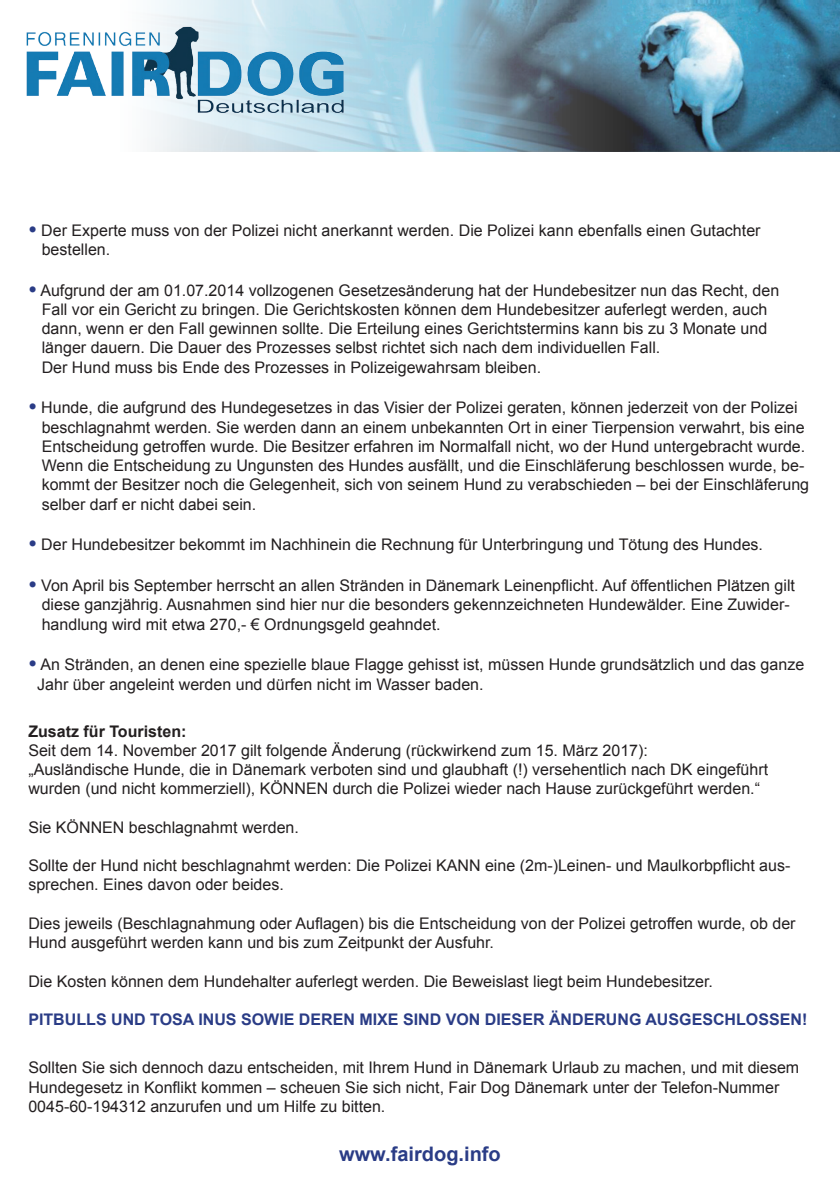
<style>
.page{position:relative;width:840px;height:1191px;background:#fff}
.page>*{position:absolute;margin:0;border:0;box-sizing:border-box;transform-origin:0 0}
.t1{font:700 20px "Arial";color:#2a3c86}
.t2{font:16px/19.2px "Arial";color:#231f20}
.t3{font:700 16px "Arial";color:#2a3c86}
.s1{font-size:24px;color:#2a3c86}
.s2{font-weight:700}
</style>
<div class="page">
<img style="left:151px;top:0;width:688px;height:151px">
<img style="left:26px;top:23px;width:328px;height:102px">
<p class="t2" style="left:28px;top:221px;width:733px"><span class="s1">•</span> Der Experte muss von der Polizei nicht anerkannt werden. Die Polizei kann ebenfalls einen Gutachter</p>
<p class="t2" style="left:42px;top:240px;width:70px">bestellen.</p>
<p class="t2" style="left:28px;top:281px;width:752px"><span class="s1">•</span> Aufgrund der am 01.07.2014 vollzogenen Gesetzesänderung hat der Hundebesitzer nun das Recht, den</p>
<p class="t2" style="left:42px;top:300px;width:726px">Fall vor ein Gericht zu bringen. Die Gerichtskosten können dem Hundebesitzer auferlegt werden, auch</p>
<p class="t2" style="left:42px;top:319px;width:726px">dann, wenn er den Fall gewinnen sollte. Die Erteilung eines Gerichtstermins kann bis zu 3 Monate und</p>
<p class="t2" style="left:42px;top:338px;width:620px">länger dauern. Die Dauer des Prozesses selbst richtet sich nach dem individuellen Fall.</p>
<p class="t2" style="left:42px;top:357px;width:500px">Der Hund muss bis Ende des Prozesses in Polizeigewahrsam bleiben.</p>
<p class="t2" style="left:28px;top:398px;width:770px"><span class="s1">•</span> Hunde, die aufgrund des Hundegesetzes in das Visier der Polizei geraten, können jederzeit von der Polizei</p>
<p class="t2" style="left:42px;top:417px;width:764px">beschlagnahmt werden. Sie werden dann an einem unbekannten Ort in einer Tierpension verwahrt, bis eine</p>
<p class="t2" style="left:42px;top:437px;width:764px">Entscheidung getroffen wurde. Die Besitzer erfahren im Normalfall nicht, wo der Hund untergebracht wurde.</p>
<p class="t2" style="left:42px;top:456px;width:763px">Wenn die Entscheidung zu Ungunsten des Hundes ausfällt, und die Einschläferung beschlossen wurde, be-</p>
<p class="t2" style="left:42px;top:475px;width:768px">kommt der Besitzer noch die Gelegenheit, sich von seinem Hund zu verabschieden – bei der Einschläferung</p>
<p class="t2" style="left:42px;top:494px;width:216px">selber darf er nicht dabei sein.</p>
<p class="t2" style="left:28px;top:535px;width:735px"><span class="s1">•</span> Der Hundebesitzer bekommt im Nachhinein die Rechnung für Unterbringung und Tötung des Hundes.</p>
<p class="t2" style="left:28px;top:576px;width:767px"><span class="s1">•</span> Von April bis September herrscht an allen Stränden in Dänemark Leinenpflicht. Auf öffentlichen Plätzen gilt</p>
<p class="t2" style="left:42px;top:595px;width:749px">diese ganzjährig. Ausnahmen sind hier nur die besonders gekennzeichneten Hundewälder. Eine Zuwider-</p>
<p class="t2" style="left:42px;top:614px;width:400px">handlung wird mit etwa 270,- € Ordnungsgeld geahndet.</p>
<p class="t2" style="left:28px;top:655px;width:777px"><span class="s1">•</span> An Stränden, an denen eine spezielle blaue Flagge gehisst ist, müssen Hunde grundsätzlich und das ganze</p>
<p class="t2" style="left:37px;top:674px;width:447px">Jahr über angeleint werden und dürfen nicht im Wasser baden.</p>
<p class="t2" style="left:28px;top:721px;width:741px"><span class="s2">Zusatz für Touristen:<br></span>Seit dem 14. November 2017 gilt folgende Änderung (rückwirkend zum 15. März 2017):<br>„Ausländische Hunde, die in Dänemark verboten sind und glaubhaft (!) versehentlich nach DK eingeführt</p>
<p class="t2" style="left:28px;top:779px;width:732px">wurden (und nicht kommerziell), KÖNNEN durch die Polizei wieder nach Hause zurückgeführt werden.“</p>
<p class="t2" style="left:28px;top:817px;width:272px">Sie KÖNNEN beschlagnahmt werden.</p>
<p class="t2" style="left:28px;top:856px;width:763px">Sollte der Hund nicht beschlagnahmt werden: Die Polizei KANN eine (2m-)Leinen- und Maulkorbpflicht aus&shy;sprechen. Eines davon oder beides.</p>
<p class="t2" style="left:28px;top:913px;width:768px">Dies jeweils (Beschlagnahmung oder Auflagen) bis die Entscheidung von der Polizei getroffen wurde, ob der<br>Hund ausgeführt werden kann und bis zum Zeitpunkt der Ausfuhr.</p>
<p class="t2" style="left:28px;top:971px;width:685px">Die Kosten können dem Hundehalter auferlegt werden. Die Beweislast liegt beim Hundebesitzer.</p>
<p class="t3" style="left:28px;top:1008px;width:780px">PITBULLS UND TOSA INUS SOWIE DEREN MIXE SIND VON DIESER ÄNDERUNG AUSGESCHLOSSEN!</p>
<p class="t2" style="left:28px;top:1058px;width:772px">Sollten Sie sich dennoch dazu entscheiden, mit Ihrem Hund in Dänemark Urlaub zu machen, und mit diesem<br>Hundegesetz in Konflikt kommen – scheuen Sie sich nicht, Fair Dog Dänemark unter der Telefon-Nummer<br>0045-60-194312 anzurufen und um Hilfe zu bitten.</p>
<p class="t1" style="left:339px;top:1141px;width:163px">www.fairdog.info</p>
</div>
